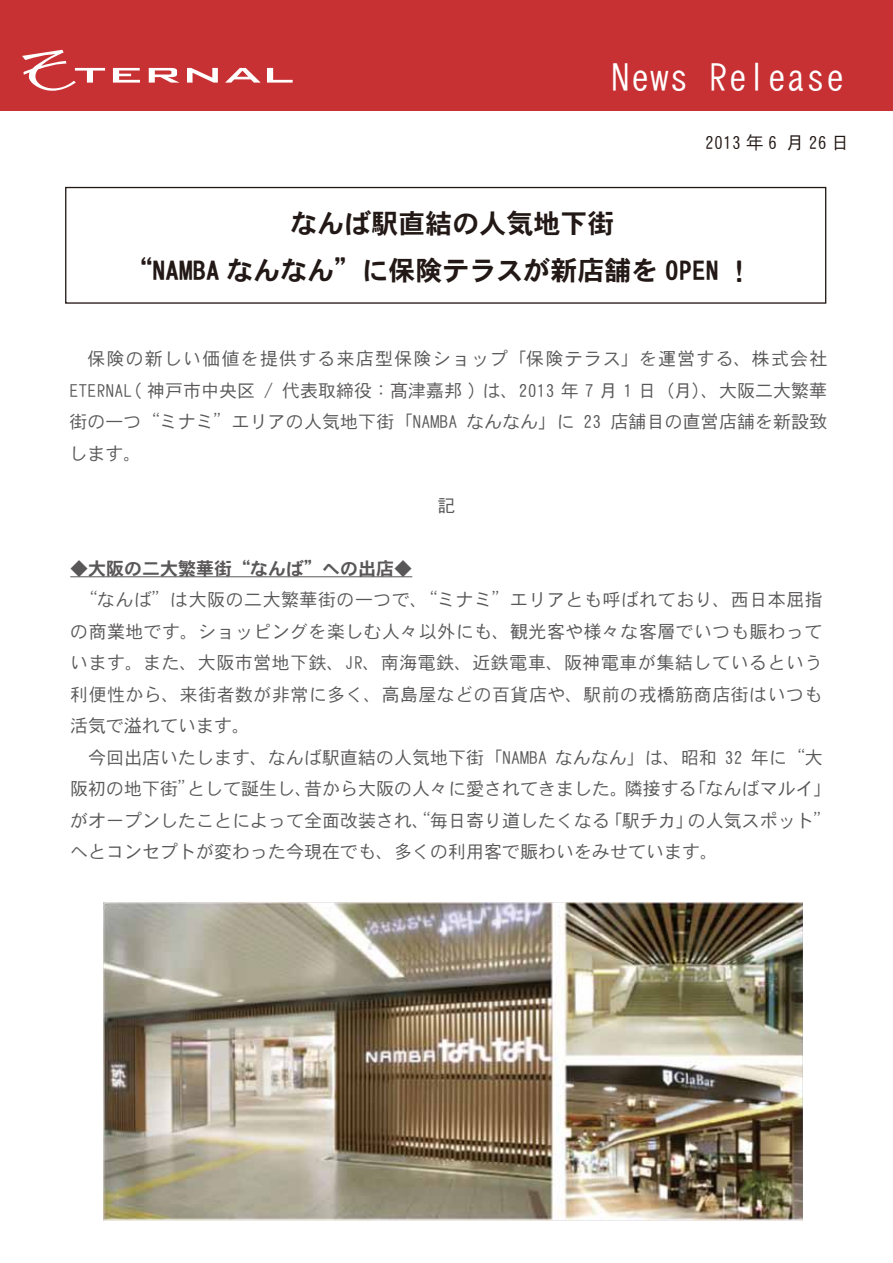
<style>
.page{position:relative;width:893px;height:1263px;background:#fff}
.page>*{position:absolute;margin:0;border:0;box-sizing:border-box;transform-origin:0 0}
.t1{font:39px "DFHS Gothic W3 WIN RKSJ H";color:#fff}
.t2{font:27px/47.2px "DFHS Gothic W7 WIN RKSJ H";color:#221815}
.t3{font:18px/31.5px "DFHS Gothic W3 WIN RKSJ H";letter-spacing:.005em;color:#595757;text-align:justify}
.t4{font:18px "DFHS Gothic W7 WIN RKSJ H";color:#595757}
.t5{font:18px "DFHS Gothic W3 WIN RKSJ H";color:#221815}
</style>
<div class="page">
<div style="left:0;top:0;width:893px;height:111px;background:#c83134"></div>
<svg style="left:113px;top:68px;width:27px;height:15px"></svg>
<svg style="left:149px;top:68px;width:31px;height:15px"></svg>
<svg style="left:187px;top:68px;width:31px;height:15px"></svg>
<svg style="left:225px;top:68px;width:36px;height:15px"></svg>
<svg style="left:267px;top:68px;width:26px;height:15px"></svg>
<svg style="left:22px;top:50px;width:83px;height:41px"></svg>
<div style="left:65px;top:187px;width:761px;height:117px;border:1px solid #221815"></div>
<hr style="left:70px;top:576px;width:342px;height:1px;background:#595757">
<img style="left:103px;top:902px;width:700px;height:319px">
<h1 class="t1" style="left:611px;top:57px;width:236px">News Release</h1>
<p class="t5" style="left:705px;top:134px;width:146px">2013 年 6 月 26 日</p>
<h2 class="t2" style="left:125px;top:199px;width:629px;text-indent:165px">なんば駅直結の人気地下街<br>“NAMBA なんなん”に保険テラスが新店舗を OPEN ！</h2>
<p class="t3" style="left:69px;top:343px;width:759px;text-indent:18px">保険の新しい価値を提供する来店型保険ショップ「保険テラス」を運営する、株式会社ETERNAL( 神戸市中央区 / 代表取締役：髙津嘉邦 ) は、2013 年 7 月 1 日（月）、大阪二大繁華街の一つ“ミナミ”エリアの人気地下街「NAMBA なんなん」に 23 店舗目の直営店舗を新設致します。</p>
<p class="t3" style="left:437px;top:490px;width:19px">記</p>
<p class="t4" style="left:70px;top:559px;width:343px">◆大阪の二大繁華街“なんば”への出店◆</p>
<p class="t3" style="left:70px;top:584px;width:763px;text-align:left">　“なんば”は大阪の二大繁華街の一つで、“ミナミ”エリアとも呼ばれており、西日本屈指の商業地です。ショッピングを楽しむ人々以外にも、観光客や様々な客層でいつも賑わっています。また、大阪市営地下鉄、JR、南海電鉄、近鉄電車、阪神電車が集結しているという利便性から、来街者数が非常に多く、高島屋などの百貨店や、駅前の戎橋筋商店街はいつも活気で溢れています。<br>　今回出店いたします、なんば駅直結の人気地下街「NAMBA なんなん」は、昭和 32 年に“大阪初の地下街”として誕生し、昔から大阪の人々に愛されてきました。隣接する「なんばマルイ」がオープンしたことによって全面改装され、“毎日寄り道したくなる「駅チカ」の人気スポット”へとコンセプトが変わった今現在でも、多くの利用客で賑わいをみせています。</p>
</div>
